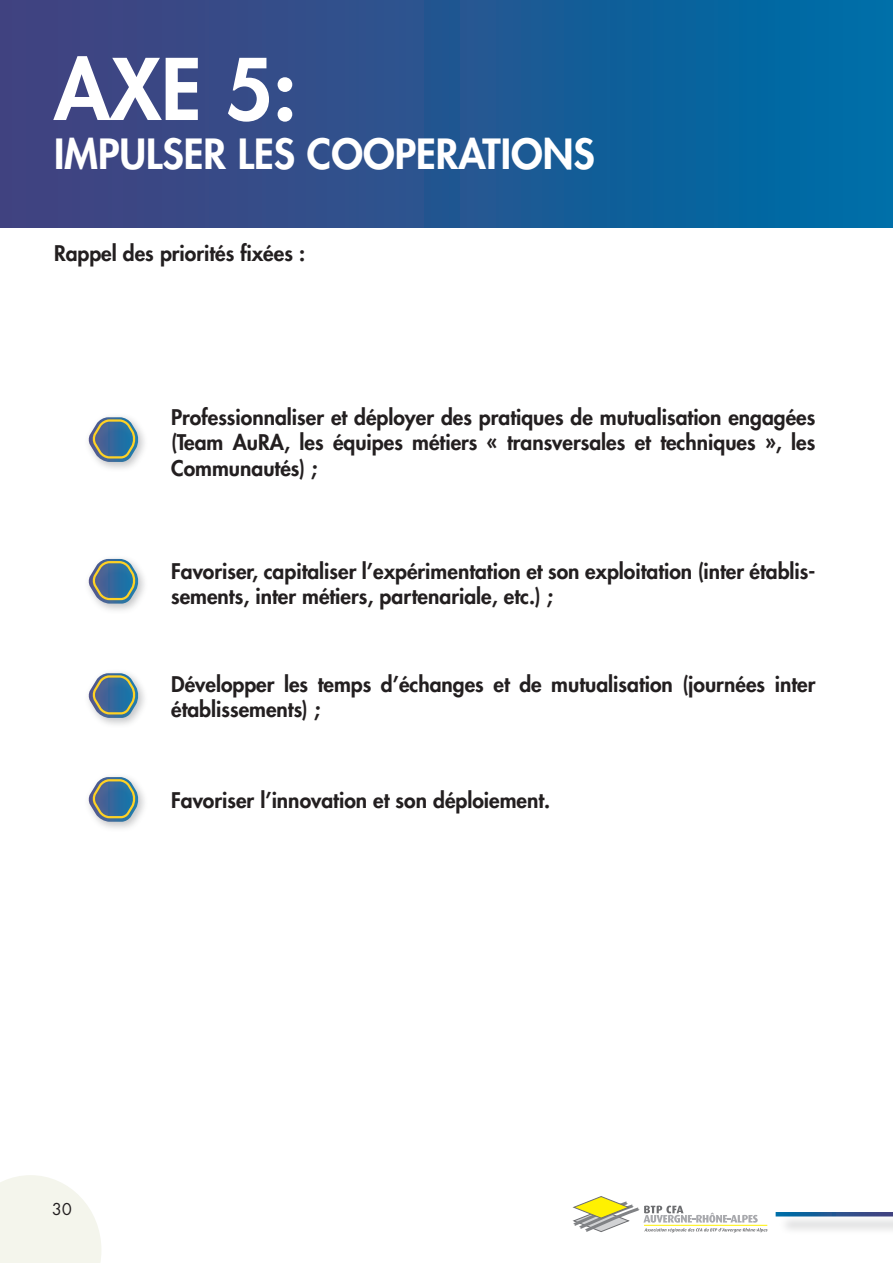
<style>
.page{position:relative;width:893px;height:1263px;background:#fff}
.page>*{position:absolute;margin:0;border:0;box-sizing:border-box;transform-origin:0 0}
.t1{font:800 82.5px "Futura LT";color:#fff}
.t2{font:800 40.5px "Futura LT";color:#fff}
.t3{font:800 21px/25.2px "Futura LT";color:#231f20}
.t4{font:18px "Futura PT";color:#231f20}
</style>
<div class="page">
<svg style="left:0;top:1175px;width:101px;height:88px"></svg>
<svg style="left:573px;top:1196px;width:195px;height:36px"></svg>
<div style="left:778px;top:1214px;width:115px;height:21px;background:#919295;opacity:.5"></div>
<svg style="left:776px;top:1212px;width:117px;height:4px"></svg>
<div style="left:0;top:0;width:893px;height:227px;background:linear-gradient(to right,#493f7d,#006ea7)"></div>
<div style="left:88px;top:414px;width:58px;height:55px;background:#919295;opacity:.5"></div>
<svg style="left:88px;top:417px;width:51px;height:45px"></svg>
<div style="left:88px;top:556px;width:58px;height:55px;background:#919295;opacity:.5"></div>
<svg style="left:88px;top:559px;width:51px;height:45px"></svg>
<div style="left:88px;top:670px;width:58px;height:55px;background:#919295;opacity:.5"></div>
<svg style="left:88px;top:673px;width:51px;height:45px"></svg>
<div style="left:88px;top:774px;width:58px;height:55px;background:#919295;opacity:.5"></div>
<svg style="left:88px;top:777px;width:51px;height:45px"></svg>
<p class="t1" style="left:54px;top:34px;width:244px">AXE 5:</p>
<p class="t2" style="left:54px;top:127px;width:542px">IMPULSER LES COOPERATIONS</p>
<p class="t3" style="left:54px;top:240px;width:253px">Rappel des priorités fixées :</p>
<p class="t3" style="left:171px;top:405px;width:646px;text-align:justify">Professionnaliser et déployer des pratiques de mutualisation engagées (Team AuRA, les équipes métiers « transversales et techniques », les Communautés) ;</p>
<p class="t3" style="left:171px;top:558px;width:646px">Favoriser, capitaliser l’expérimentation et son exploitation (inter établis&shy;sements, inter métiers, partenariale, etc.) ;</p>
<p class="t3" style="left:171px;top:671px;width:646px">Développer les temps d’échanges et de mutualisation (journées inter établissements) ;</p>
<p class="t3" style="left:171px;top:787px;width:381px">Favoriser l’innovation et son déploiement.</p>
<p class="t4" style="left:52px;top:1198px;width:22px">30</p>
</div>
